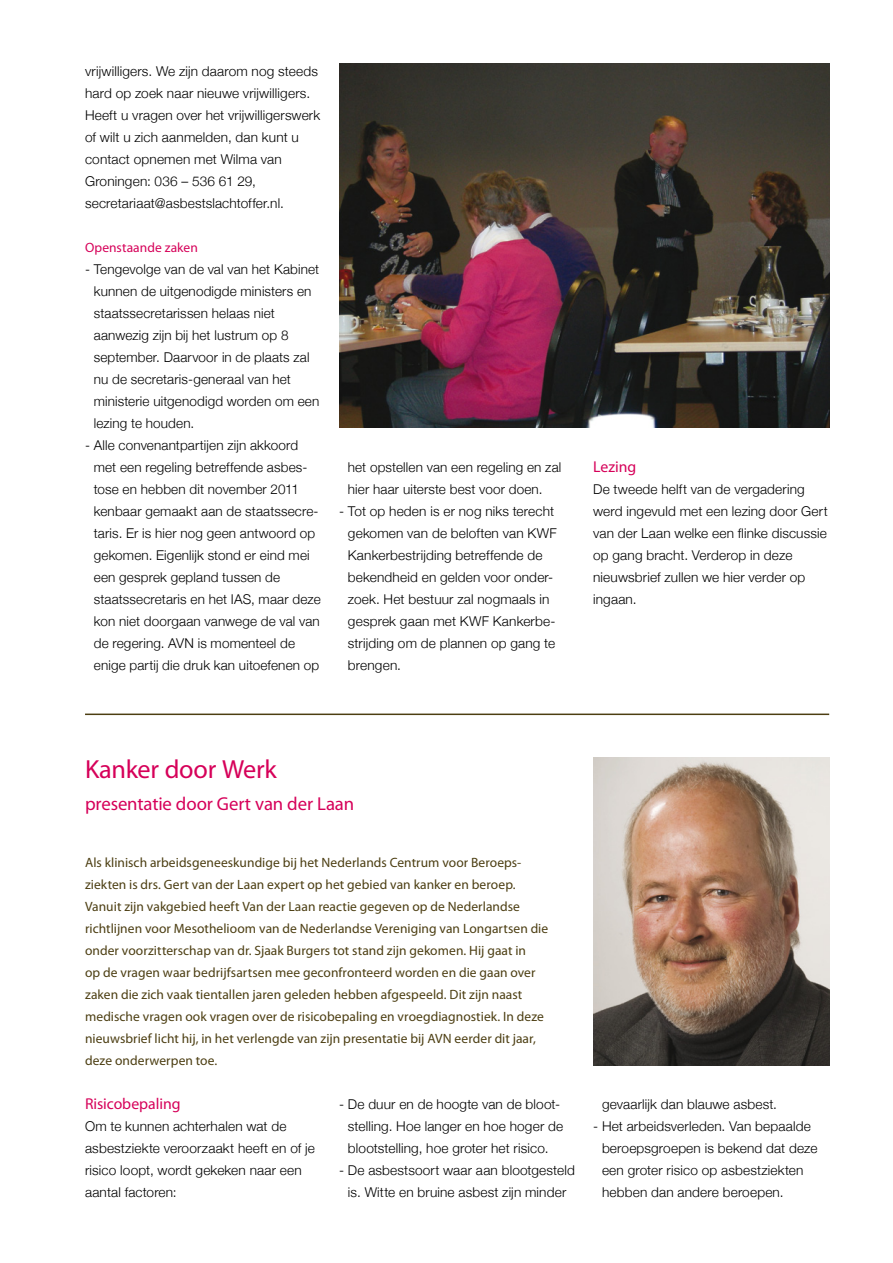
<style>
.page{position:relative;width:893px;height:1263px;background:#fff}
.page>*{position:absolute;margin:0;border:0;box-sizing:border-box;transform-origin:0 0}
.t1{font:26.25px "Myriad Pro";letter-spacing:-.01em;color:#d60059}
.t2{font:18.75px "Myriad Pro";letter-spacing:-.005em;color:#d60059}
.t3{font:15.75px "Myriad Pro";letter-spacing:-.005em;color:#d60059}
.t4{font:300 13.5px/22px "Helvetica Neue";letter-spacing:.01em;color:#000}
.t5{font:13.5px/22px "Myriad Pro";letter-spacing:.005em;color:#4c3e12}
.t6{font:13.5px "Myriad Pro";letter-spacing:.005em;color:#d60059}
</style>
<div class="page">
<img style="left:339px;top:64px;width:490px;height:364px">
<hr style="left:85px;top:713px;width:744px;height:2px;background:#4c3e12">
<img style="left:593px;top:757px;width:236px;height:308px">
<p class="t4" style="left:85px;top:60px;width:237px">vrijwilligers. We zijn daarom nog steeds hard op zoek naar nieuwe vrijwilligers.<br>Heeft u vragen over het vrijwilligerswerk of wilt u zich aanmelden, dan kunt u contact opnemen met Wilma van Groningen: 036 – 536 61 29, secretariaat@asbestslachtoffer.nl.</p>
<p class="t6" style="left:85px;top:239px;width:114px">Openstaande zaken</p>
<p class="t4" style="left:94px;top:258px;width:227px;text-indent:-9px">- Tengevolge van de val van het Kabinet kunnen de uitgenodigde ministers en staatssecretarissen helaas niet aanwezig zijn bij het lustrum op 8 september. Daarvoor in de plaats zal nu de secretaris-generaal van het ministerie uitgenodigd worden om een lezing te houden.</p>
<p class="t4" style="left:94px;top:434px;width:228px;text-indent:-9px">- Alle convenantpartijen zijn akkoord met een regeling betreffende asbes&shy;tose en hebben dit november 2011 kenbaar gemaakt aan de staatssecre&shy;taris. Er is hier nog geen antwoord op gekomen. Eigenlijk stond er eind mei een gesprek gepland tussen de staatssecretaris en het IAS, maar deze kon niet doorgaan vanwege de val van de regering. AVN is momenteel de enige partij die druk kan uitoefenen op</p>
<p class="t4" style="left:348px;top:455px;width:215px">het opstellen van een regeling en zal hier haar uiterste best voor doen.</p>
<p class="t4" style="left:348px;top:500px;width:210px;text-indent:-9px">- Tot op heden is er nog niks terecht gekomen van de beloften van KWF<br>Kankerbestrijding betreffende de bekendheid en gelden voor onder&shy;zoek. Het bestuur zal nogmaals in gesprek gaan met KWF Kankerbe&shy;strijding om de plannen op gang te brengen.</p>
<p class="t3" style="left:593px;top:457px;width:45px">Lezing</p>
<p class="t4" style="left:593px;top:478px;width:236px">De tweede helft van de vergadering werd ingevuld met een lezing door Gert van der Laan welke een flinke discussie op gang bracht. Verderop in deze nieuwsbrief zullen we hier verder op ingaan.</p>
<h1 class="t1" style="left:85px;top:753px;width:193px">Kanker door Werk</h1>
<h2 class="t2" style="left:85px;top:792px;width:271px">presentatie door Gert van der Laan</h2>
<p class="t5" style="left:85px;top:852px;width:465px">Als klinisch arbeidsgeneeskundige bij het Nederlands Centrum voor Beroeps&shy;ziekten is drs. Gert van der Laan expert op het gebied van kanker en beroep.<br>Vanuit zijn vakgebied heeft Van der Laan reactie gegeven op de Nederlandse richtlijnen voor Mesothelioom van de Nederlandse Vereniging van Longartsen die onder voorzitterschap van dr. Sjaak Burgers tot stand zijn gekomen. Hij gaat in<br>op de vragen waar bedrijfsartsen mee geconfronteerd worden en die gaan over zaken die zich vaak tientallen jaren geleden hebben afgespeeld. Dit zijn naast medische vragen ook vragen over de risicobepaling en vroegdiagnostiek. In deze nieuwsbrief licht hij, in het verlengde van zijn presentatie bij AVN eerder dit jaar, deze onderwerpen toe.</p>
<p class="t3" style="left:85px;top:1094px;width:97px">Risicobepaling</p>
<p class="t4" style="left:85px;top:1115px;width:231px">Om te kunnen achterhalen wat de asbestziekte veroorzaakt heeft en of je risico loopt, wordt gekeken naar een aantal factoren:</p>
<p class="t4" style="left:348px;top:1093px;width:217px;text-indent:-9px">- De duur en de hoogte van de bloot&shy;stelling. Hoe langer en hoe hoger de blootstelling, hoe groter het risico.</p>
<p class="t4" style="left:339px;top:1159px;width:237px;text-align:center">- De asbestsoort waar aan blootgesteld is. Witte en bruine asbest zijn minder</p>
<p class="t4" style="left:602px;top:1093px;width:177px">gevaarlijk dan blauwe asbest.</p>
<p class="t4" style="left:602px;top:1115px;width:217px;text-indent:-9px">- Het arbeidsverleden. Van bepaalde beroepsgroepen is bekend dat deze een groter risico op asbestziekten hebben dan andere beroepen.</p>
</div>
